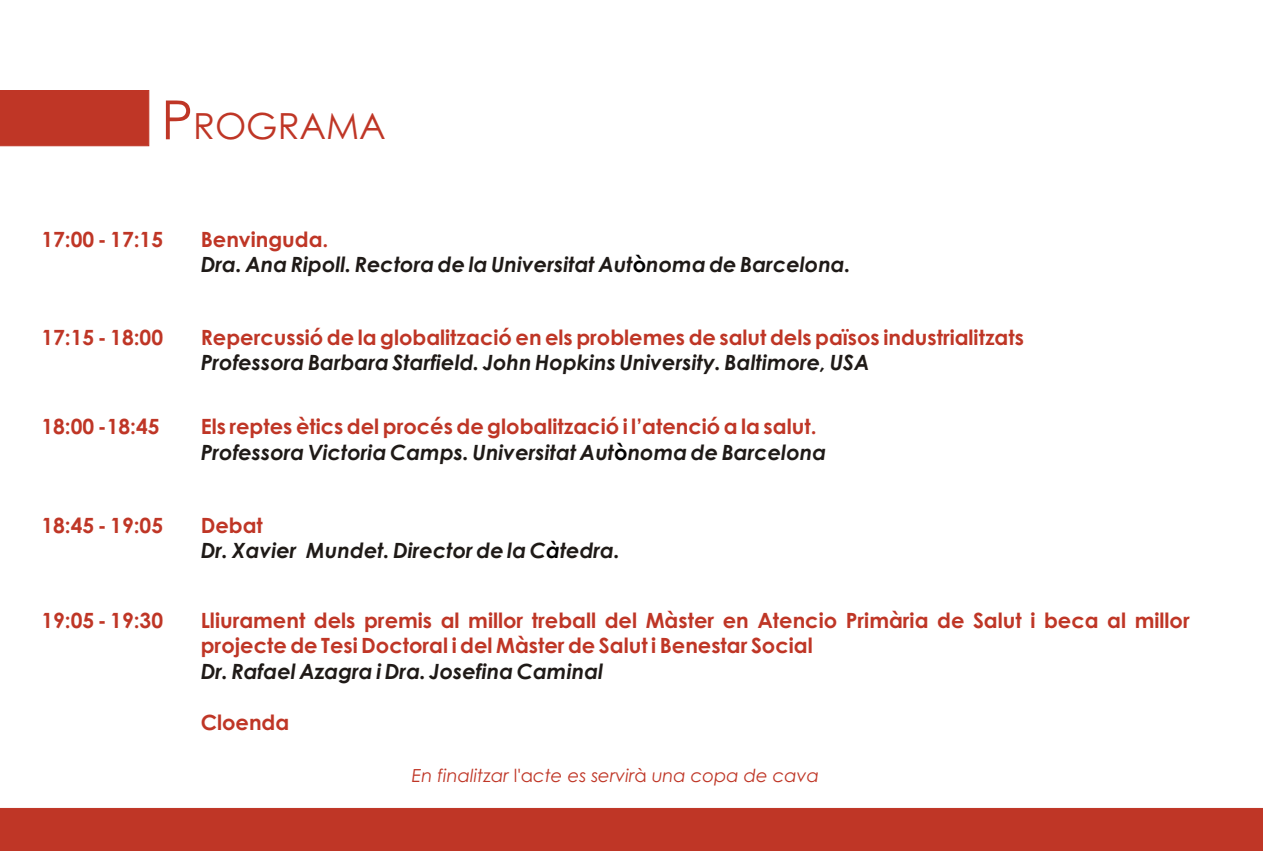
<style>
.page{position:relative;width:1263px;height:851px;background:#fff}
.page>*{position:absolute;margin:0;border:0;box-sizing:border-box;transform-origin:0 0}
.t1{font:36px "Century Gothic";color:#bf3626}
.t2{font:700 21px/25.5px "Century Gothic";color:#bf3626}
.t3{font:italic 700 21px "Century Gothic";color:#1f1a17}
.t4{font:700 21px "Century Gothic";color:#000}
.t5{font:italic 700 21px "Century Gothic";color:#000}
.t6{font:italic 18px "Century Gothic";color:#bf3626}
.s1{font-size:54px}
.s2{font-style:normal}
</style>
<div class="page">
<div style="left:0;top:808px;width:1263px;height:42px;background:#bf3626"></div>
<div style="left:0;top:90px;width:149px;height:56px;background:#bf3626"></div>
<h1 class="t1" style="left:161px;top:112px;width:226px"><span class="s1">P</span>ROGRAMA</h1>
<p class="t2" style="left:41px;top:228px;width:123px">17:00 - 17:15</p>
<p class="t2" style="left:201px;top:228px;width:129px">Benvinguda.</p>
<p class="t4" style="left:633px;top:256px;width:15px">ò</p>
<p class="t3" style="left:201px;top:256px;width:651px">Dra. Ana Ripoll. Rectora de la Universitat Aut noma de Barcelona.</p>
<p class="t2" style="left:41px;top:326px;width:123px">17:15 - 18:00</p>
<p class="t2" style="left:201px;top:326px;width:825px">Repercussió de la globalització en els problemes de salut dels països industrialitzats</p>
<p class="t3" style="left:201px;top:355px;width:670px">Professora Barbara Starfield. John Hopkins University. Baltimore, USA</p>
<p class="t2" style="left:41px;top:415px;width:120px">18:00 -18:45</p>
<p class="t2" style="left:201px;top:415px;width:617px">Els reptes ètics del procés de globalització i l’atenció a la salut.</p>
<p class="t4" style="left:614px;top:444px;width:15px">ò</p>
<p class="t3" style="left:201px;top:444px;width:627px">Professora Victoria Camps. Universitat Aut noma de Barcelona</p>
<p class="t2" style="left:41px;top:514px;width:123px">18:45 - 19:05</p>
<p class="t2" style="left:201px;top:514px;width:64px">Debat</p>
<p class="t5" style="left:546px;top:542px;width:15px">à</p>
<p class="t3" style="left:201px;top:542px;width:421px">Dr. Xavier Mundet. Director de la C tedra.</p>
<p class="t2" style="left:41px;top:609px;width:123px">19:05 - 19:30</p>
<p class="t2" style="left:201px;top:609px;width:991px">Lliurament dels premis al millor treball del Màster en Atencio Primària de Salut i beca al millor projecte de Tesi Doctoral i del Màster de Salut i Benestar Social</p>
<p class="t3" style="left:201px;top:663px;width:404px">Dr. Rafael Azagra i Dra. Josefina Caminal</p>
<p class="t2" style="left:201px;top:711px;width:90px">Cloenda</p>
<p class="t6" style="left:412px;top:768px;width:409px">En finalitzar <span class="s2">l'a</span>cte es servir<span class="s2">à</span> una copa de cava</p>
</div>
